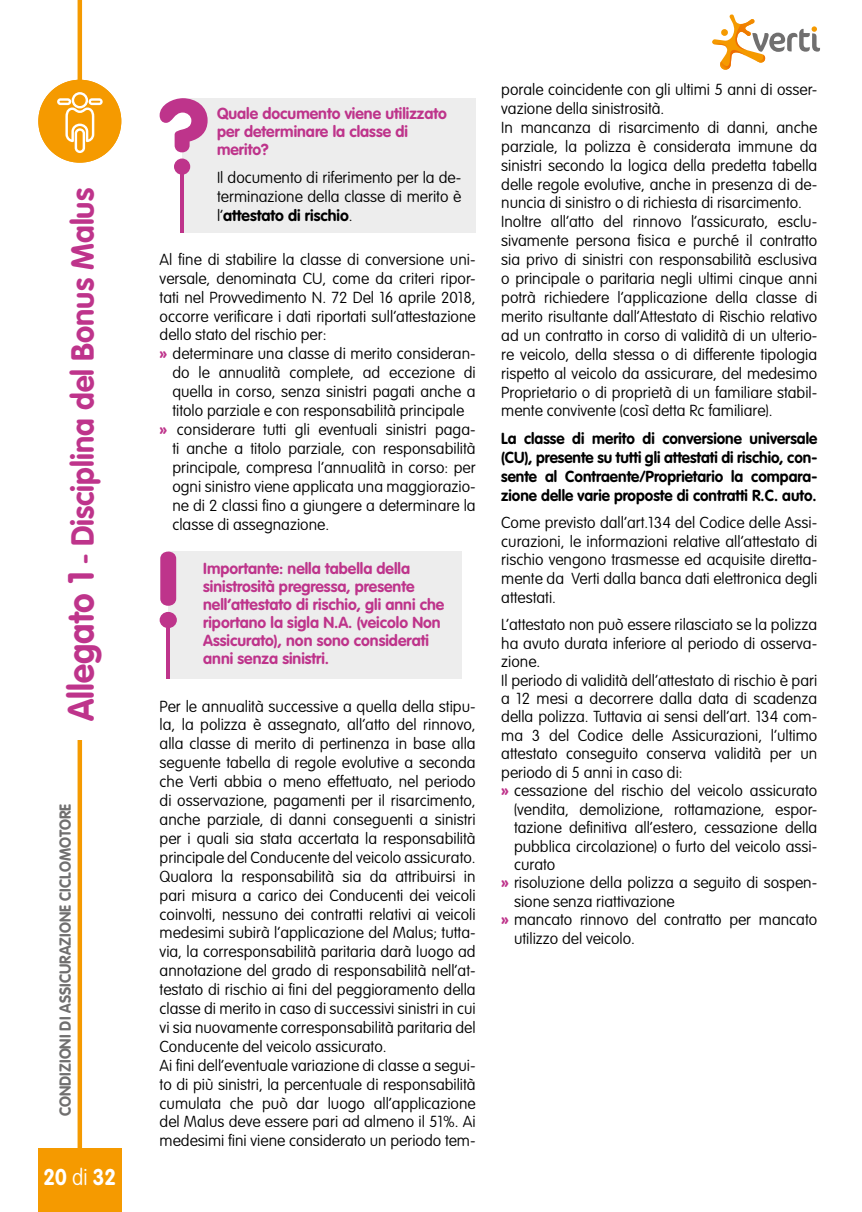
<style>
.page{position:relative;width:862px;height:1212px;background:#fff}
.page>*{position:absolute;margin:0;border:0;box-sizing:border-box;transform-origin:0 0}
.t1{font:700 31.5px "VAG Rounded Std";color:#be348b}
.t2{font:700 22.5px "VAG Rounded Std";color:#fff;scale:.9 1}
.t3{font:100 15.75px/18.9px "VAG Rounded Std";color:#000;text-align:justify}
.t4{font:700 15.75px/18px "VAG Rounded Std";color:#be348b}
.t5{font:700 15.75px/18.9px "VAG Rounded Std";color:#000;text-align:justify}
.t6{font:700 15.75px "VAG Rounded Std";color:#706f6f;scale:.96 1}
.s1{font-size:36px}
.s2{font-size:27px}
.s3{font-weight:100}
.s4{font-weight:700}
.s5{font-weight:700;color:#be348b}
</style>
<div class="page">
<div style="left:38px;top:1148px;width:83px;height:64px;background:#f59a00"></div>
<div style="left:77px;top:191px;width:5px;height:957px;background:#f59a00"></div>
<div style="left:77px;top:0;width:5px;height:86px;background:#f59a00"></div>
<div style="left:38px;top:80px;width:83px;height:83px;background:#f59a00;border-radius:41px"></div>
<svg style="left:57px;top:92px;width:46px;height:61px"></svg>
<svg style="left:712px;top:14px;width:107px;height:56px"></svg>
<div style="left:182px;top:98px;width:293px;height:134px;background:#ededed"></div>
<svg style="left:159px;top:98px;width:48px;height:77px"></svg>
<hr style="left:180px;top:172px;width:3px;height:60px;background:#be348b">
<div style="left:168px;top:551px;width:293px;height:128px;background:#ededed"></div>
<hr style="left:166px;top:623px;width:4px;height:56px;background:#be348b">
<svg style="left:159px;top:551px;width:18px;height:77px"></svg>
<div style="left:38px;top:166px;width:83px;height:574px;background:#fff"></div>
<h1 class="t1" style="left:64px;top:721px;width:534px;rotate:-90deg"><span class="s1">Allegato 1</span> <span class="s2">-</span> Disciplina del Bonus Malus</h1>
<p class="t6" style="left:56px;top:1116px;width:327px;rotate:-90deg">CONDIZIONI DI ASSICURAZIONE CICLOMOTORE</p>
<h2 class="t2" style="left:43px;top:1163px;width:82px">20 <span class="s3">di</span> 32</h2>
<p class="t4" style="left:217px;top:105px;width:231px">Quale documento viene utilizzato per determinare la classe di merito?</p>
<p class="t3" style="left:217px;top:169px;width:245px">Il documento di riferimento per la de&shy;terminazione della classe di merito è l’<span class="s4">attestato di rischio</span>.</p>
<p class="t3" style="left:159px;top:250px;width:316px">Al fine di stabilire la classe di conversione uni-</p>
<p class="t3" style="left:159px;top:269px;width:317px">versale, denominata CU, come da criteri ripor-</p>
<p class="t3" style="left:159px;top:288px;width:317px">tati nel Provvedimento N. 72 Del 16 aprile 2018,</p>
<p class="t3" style="left:159px;top:307px;width:317px">occorre verificare i dati riportati sull’attestazione</p>
<p class="t3" style="left:159px;top:326px;width:168px">dello stato del rischio per:</p>
<p class="t3" style="left:159px;top:345px;width:316px"><span class="s5">»</span> determinare una classe di merito consideran-</p>
<p class="t3" style="left:172px;top:364px;width:304px">do le annualità complete, ad eccezione di</p>
<p class="t3" style="left:172px;top:383px;width:304px">quella in corso, senza sinistri pagati anche a</p>
<p class="t3" style="left:172px;top:402px;width:293px">titolo parziale e con responsabilità principale</p>
<p class="t3" style="left:159px;top:420px;width:317px"><span class="s5">»</span> considerare tutti gli eventuali sinistri paga-</p>
<p class="t3" style="left:172px;top:439px;width:303px">ti anche a titolo parziale, con responsabilità</p>
<p class="t3" style="left:172px;top:458px;width:304px">principale, compresa l’annualità in corso: per</p>
<p class="t3" style="left:172px;top:477px;width:304px">ogni sinistro viene applicata una maggiorazio-</p>
<p class="t3" style="left:172px;top:496px;width:304px">ne di 2 classi fino a giungere a determinare la</p>
<p class="t3" style="left:172px;top:515px;width:158px">classe di assegnazione.</p>
<p class="t4" style="left:203px;top:560px;width:242px">Importante: nella tabella della sinistrosità pregressa, presente nell’attestato di rischio, gli anni che riportano la sigla N.A. (veicolo Non Assicurato), non sono considerati anni senza sinistri.</p>
<p class="t3" style="left:159px;top:697px;width:317px;text-align:left">Per le annualità successive a quella della stipu&shy;la, la polizza è assegnato, all’atto del rinnovo, alla classe di merito di pertinenza in base alla seguente tabella di regole evolutive a seconda che Verti abbia o meno effettuato, nel periodo di osservazione, pagamenti per il risarcimento, anche parziale, di danni conseguenti a sinistri per i quali sia stata accertata la responsabilità principale del Conducente del veicolo assicurato.<br>Qualora la responsabilità sia da attribuirsi in pari misura a carico dei Conducenti dei veicoli coinvolti, nessuno dei contratti relativi ai veicoli medesimi subirà l’applicazione del Malus; tutta&shy;via, la corresponsabilità paritaria darà luogo ad annotazione del grado di responsabilità nell’at&shy;testato di rischio ai fini del peggioramento della classe di merito in caso di successivi sinistri in cui vi sia nuovamente corresponsabilità paritaria del Conducente del veicolo assicurato.<br>Ai fini dell’eventuale variazione di classe a segui&shy;to di più sinistri, la percentuale di responsabilità cumulata che può dar luogo all’applicazione del Malus deve essere pari ad almeno il 51%. Ai medesimi fini viene considerato un periodo tem-</p>
<p class="t3" style="left:501px;top:81px;width:317px;text-align:left">porale coincidente con gli ultimi 5 anni di osser&shy;vazione della sinistrosità.<br>In mancanza di risarcimento di danni, anche parziale, la polizza è considerata immune da sinistri secondo la logica della predetta tabella delle regole evolutive, anche in presenza di de&shy;nuncia di sinistro o di richiesta di risarcimento.<br>Inoltre all’atto del rinnovo l’assicurato, esclu&shy;sivamente persona fisica e purché il contratto sia privo di sinistri con responsabilità esclusiva o principale o paritaria negli ultimi cinque anni potrà richiedere l’applicazione della classe di merito risultante dall’Attestato di Rischio relativo ad un contratto in corso di validità di un ulterio&shy;re veicolo, della stessa o di differente tipologia rispetto al veicolo da assicurare, del medesimo Proprietario o di proprietà di un familiare stabil&shy;mente convivente (così detta Rc familiare).</p>
<p class="t5" style="left:501px;top:430px;width:317px">La classe di merito di conversione universale (CU), presente su tutti gli attestati di rischio, con&shy;sente al Contraente/Proprietario la compara&shy;zione delle varie proposte di contratti R.C. auto.</p>
<p class="t3" style="left:501px;top:514px;width:317px">Come previsto dall’art.134 del Codice delle Assi&shy;curazioni, le informazioni relative all’attestato di rischio vengono trasmesse ed acquisite diretta&shy;mente da Verti dalla banca dati elettronica degli attestati.</p>
<p class="t3" style="left:501px;top:616px;width:317px">L’attestato non può essere rilasciato se la polizza</p>
<p class="t3" style="left:501px;top:634px;width:317px">ha avuto durata inferiore al periodo di osserva-</p>
<p class="t3" style="left:501px;top:653px;width:41px">zione.</p>
<p class="t3" style="left:501px;top:671px;width:317px">Il periodo di validità dell’attestato di rischio è pari</p>
<p class="t3" style="left:501px;top:689px;width:317px">a 12 mesi a decorrere dalla data di scadenza</p>
<p class="t3" style="left:501px;top:708px;width:317px">della polizza. Tuttavia ai sensi dell’art. 134 com-</p>
<p class="t3" style="left:501px;top:726px;width:317px">ma 3 del Codice delle Assicurazioni, l’ultimo</p>
<p class="t3" style="left:501px;top:745px;width:317px">attestato conseguito conserva validità per un</p>
<p class="t3" style="left:501px;top:763px;width:183px">periodo di 5 anni in caso di:</p>
<p class="t3" style="left:501px;top:782px;width:317px"><span class="s5">»</span> cessazione del rischio del veicolo assicurato</p>
<p class="t3" style="left:513px;top:800px;width:304px">(vendita, demolizione, rottamazione, espor-</p>
<p class="t3" style="left:513px;top:819px;width:304px">tazione definitiva all’estero, cessazione della</p>
<p class="t3" style="left:513px;top:837px;width:304px">pubblica circolazione) o furto del veicolo assi-</p>
<p class="t3" style="left:513px;top:855px;width:43px">curato</p>
<p class="t3" style="left:501px;top:874px;width:317px"><span class="s5">»</span> risoluzione della polizza a seguito di sospen-</p>
<p class="t3" style="left:513px;top:892px;width:162px">sione senza riattivazione</p>
<p class="t3" style="left:501px;top:911px;width:317px"><span class="s5">»</span> mancato rinnovo del contratto per mancato</p>
<p class="t3" style="left:513px;top:930px;width:122px">utilizzo del veicolo.</p>
</div>
